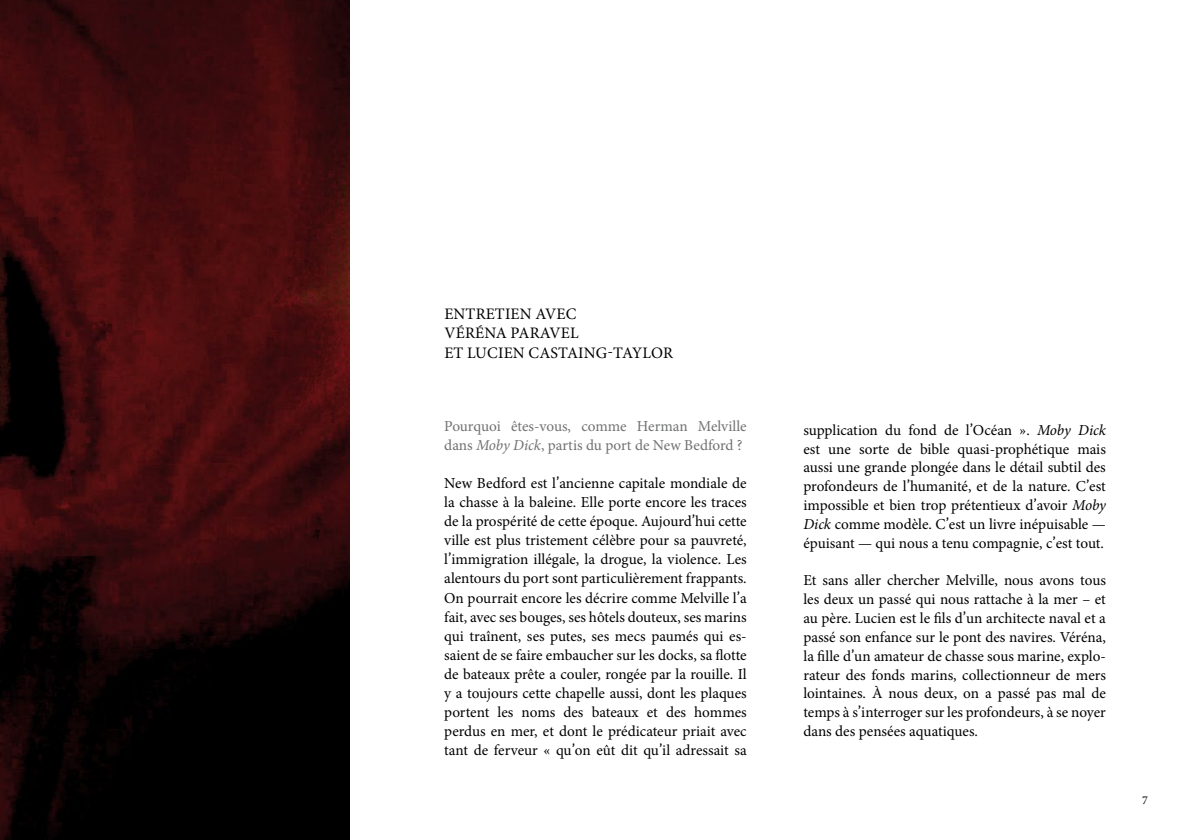
<style>
.page{position:relative;width:1191px;height:840px;background:#fff}
.page>*{position:absolute;margin:0;border:0;box-sizing:border-box;transform-origin:0 0}
.t1{font:16px/19.2px "Minion Pro";letter-spacing:.01em;color:#000}
.t2{font:15.2px/19px "Minion Pro";letter-spacing:-.005em;color:#000;text-align:justify}
.t3{font:15.2px/19px "Minion Pro";letter-spacing:-.005em;color:#707172}
.t4{font:12px "Minion Pro";color:#000}
.s1{font-style:italic}
.s2{font-family:"Poly"}
</style>
<div class="page">
<img style="left:0;top:0;width:350px;height:839px">
<p class="t1" style="left:444px;top:304px;width:12px">ent</p>
<p class="t1" style="left:476px;top:304px;width:21px">retien</p>
<p class="t1" style="left:444px;top:304px;width:107px;text-indent:91px">avec<br>Véréna Paravel et Lucien</p>
<p class="t1" style="left:528px;top:343px;width:22px">Castain</p>
<p class="t1" style="left:596px;top:343px;width:38px">g-Taylo</p>
<p class="t1" style="left:663px;top:343px;width:11px">r</p>
<p class="t3" style="left:444px;top:416px;width:304px">Pourquoi êtes-vous, comme Herman Melville dans <span class="s1">Moby Dick</span>, partis du port de New Bedford ?</p>
<p class="t2" style="left:444px;top:473px;width:304px">New Bedford est l<span class="s2">’</span>ancienne capitale mondiale de la chasse à la baleine. Elle porte encore les traces de la prospérité de cette époque. Aujourd<span class="s2">’</span>hui cette ville est plus tristement célèbre pour sa pauvreté, l<span class="s2">’</span>immigration illégale, la drogue, la violence. Les alentours du port sont particulièrement frappants.<br>On pourrait encore les décrire comme Melville l<span class="s2">’</span>a fait, avec ses bouges, ses hôtels douteux, ses marins qui traînent, ses putes, ses mecs paumés qui es&shy;saient de se faire embaucher sur les docks, sa flotte de bateaux prête a couler, rongée par la rouille. Il y a toujours cette chapelle aussi, dont les plaques portent les noms des bateaux et des hommes perdus en mer, et dont le prédicateur priait avec tant de ferveur « qu<span class="s2">’</span>on eût dit qu<span class="s2">’</span>il adressait sa</p>
<p class="t2" style="left:803px;top:420px;width:304px">supplication du fond de l<span class="s2">’</span>Océan ». <span class="s1">Moby Dick </span>est une sorte de bible quasi-prophétique mais aussi une grande plongée dans le détail subtil des profondeurs de l<span class="s2">’</span>humanité, et de la nature. C<span class="s2">’</span>est impossible et bien trop prétentieux d<span class="s2">’</span>avoir <span class="s1">Moby Dick</span> comme modèle. C<span class="s2">’</span>est un livre inépuisable — épuisant — qui nous a tenu compagnie, c<span class="s2">’</span>est tout.</p>
<p class="t2" style="left:803px;top:571px;width:304px">Et sans aller chercher Melville, nous avons tous les deux un passé qui nous rattache à la mer – et au père. Lucien est le fils d<span class="s2">’</span>un architecte naval et a passé son enfance sur le pont des navires. Véréna, la fille d<span class="s2">’</span>un amateur de chasse sous marine, explo&shy;rateur des fonds marins, collectionneur de mers lointaines. À nous deux, on a passé pas mal de temps à s<span class="s2">’</span>interroger sur les profondeurs, à se noyer dans des pensées aquatiques.</p>
<p class="t4" style="left:1142px;top:791px;width:7px">7</p>
</div>
